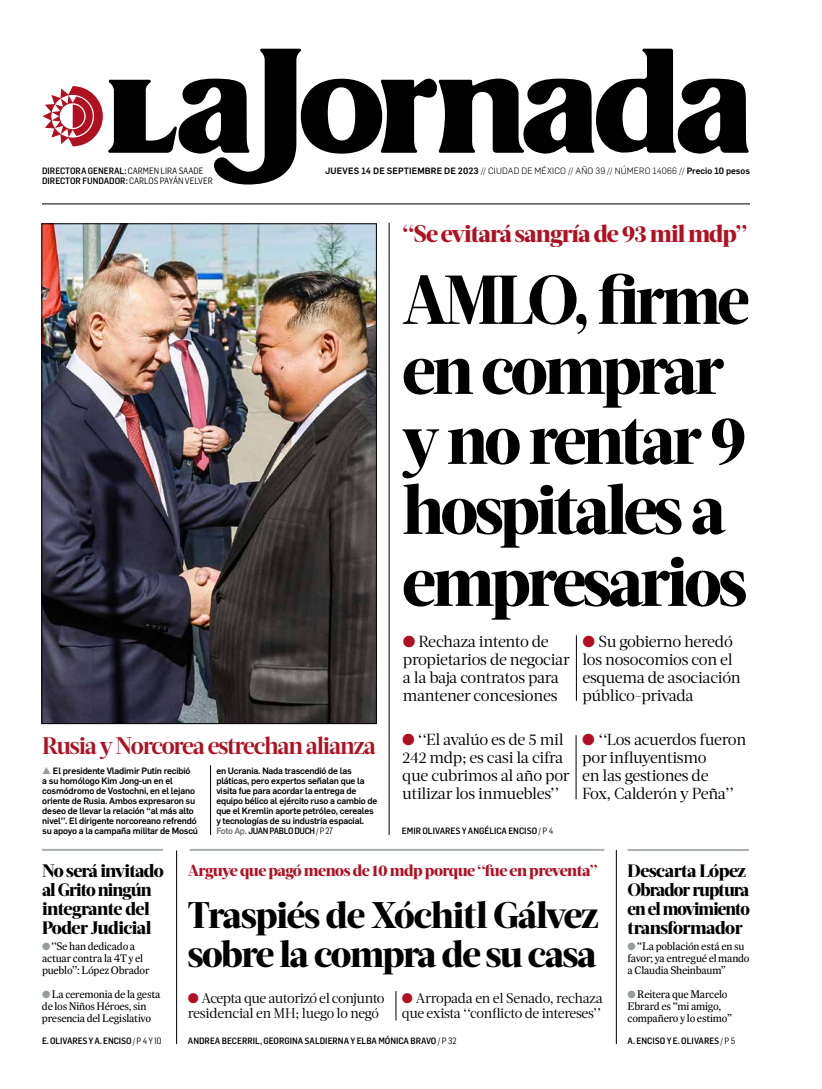
<style>
.page{position:relative;width:822px;height:1089px;background:#fff}
.page>*{position:absolute;margin:0;border:0;box-sizing:border-box;transform-origin:0 0}
.t1{font:800 69px/70.5px "Acta Headline";letter-spacing:-.05em;color:#000;scale:.93 1}
.t2{font:800 37px/39px "Acta Headline";letter-spacing:-.04em;color:#000}
.t3{font:800 24px "Acta Headline";letter-spacing:-.04em;color:#af1122}
.t4{font:700 24px "Acta Headline";letter-spacing:-.055em;color:#af1122}
.t5{font:800 18px/19px "Acta Headline";letter-spacing:-.04em;color:#000}
.t6{font:16px/18px "Acta Deck";letter-spacing:-.02em;color:#000}
.t7{font:800 16px "Acta Headline";letter-spacing:-.03em;color:#af1122}
.t8{font:14px/15px "Acta Deck";letter-spacing:-.025em;color:#000}
.t9{font:11px/12px "Expresso Tx";letter-spacing:-.02em;color:#000}
.t10{font:500 9px/10px "Flama";letter-spacing:-.02em;color:#000}
.t11{font:500 9px "Flama Semicond";color:#000}
.t12{font:500 9px "Flama";letter-spacing:.01em;color:#000}
.t13{font:500 9px "Flama Semicond";letter-spacing:-.035em;color:#000}
.s1{font-weight:400}
.s2{font-weight:300}
.s3{color:#959c9d}
.s4{font-family:"Flama";color:#6d7373}
.s5{color:#af1122}
</style>
<div class="page">
<svg style="left:43px;top:49px;width:706px;height:136px"></svg>
<hr style="left:42px;top:204px;width:708px;height:1px;background:#000">
<hr style="left:576px;top:635px;width:1px;height:66px;background:#000">
<hr style="left:576px;top:735px;width:1px;height:64px;background:#000">
<hr style="left:389px;top:223px;width:1px;height:612px;background:#000">
<hr style="left:42px;top:849px;width:121px;height:2px;background:#a9afb0">
<hr style="left:176px;top:850px;width:1px;height:194px;background:#000">
<hr style="left:616px;top:850px;width:1px;height:194px;background:#000">
<hr style="left:628px;top:849px;width:121px;height:2px;background:#a9afb0">
<hr style="left:190px;top:849px;width:414px;height:2px;background:#a9afb0">
<svg style="left:396px;top:991px;width:1px;height:29px"></svg>
<hr style="left:210px;top:765px;width:1px;height:70px;background:#000">
<img style="left:44px;top:226px;width:331px;height:496px">
<p class="t11" style="left:42px;top:165px;width:163px">DIRECTORA GENERAL: <span class="s1">CARMEN LIRA SAADE</span></p>
<p class="t12" style="left:325px;top:164px;width:426px">jueves 14 de septiembre de 2023 <span class="s2">// CIUDAD DE MÉXICO // AÑO 39 // NÚM ERO 14066 //</span> Precio 10 pesos</p>
<p class="t11" style="left:42px;top:175px;width:172px">DIRECTOR FUNDADOR: <span class="s1">CARLOS PAYÁN VELVER</span></p>
<h3 class="t3" style="left:402px;top:219px;width:347px">‘‘Se evitará sangría de 93 mil mdp’’</h3>
<h1 class="t1" style="left:402px;top:265px;width:375px">AMLO, firme en comprar y no rentar 9 hospitales a empresarios</h1>
<h3 class="t4" style="left:42px;top:731px;width:335px">Rusia y Norcorea estrechan alianza</h3>
<p class="t10" style="left:42px;top:765px;width:157px"><span class="s3">▲</span> El presidente Vladimir Putin recibió<br>a su homólogo Kim Jong-un en el cosmódromo de Vostochni, en el lejano oriente de Rusia. Ambos expresaron su deseo de llevar la relación ‘‘al más alto nivel’’. El dirigente norcoreano refrendó su apoyo a la campaña militar de Moscú</p>
<p class="t10" style="left:216px;top:765px;width:163px">en Ucrania. Nada trascendió de las pláticas, pero expertos señalan que la visita fue para acordar la entrega de equipo bélico al ejército ruso a cambio de que el Kremlin aporte petróleo, cereales y tecnologías de su industria espacial.</p>
<p class="t13" style="left:216px;top:825px;width:119px"><span class="s4">Foto Ap.</span> JUAN PABLO DUCH <span class="s1">/ P 27</span></p>
<h3 class="t6" style="left:403px;top:632px;width:169px"><span class="s5">●</span> Rechaza intento de propietarios de negociar a la baja contratos para mantener concesiones</h3>
<h3 class="t6" style="left:582px;top:632px;width:160px"><span class="s5">●</span> Su gobierno heredó los nosocomios con el esquema de asociación público-privada</h3>
<h3 class="t6" style="left:402px;top:731px;width:169px"><span class="s5">●</span> ‘‘El avalúo es de 5 mil<br>242 mdp; es casi la cifra que cubrimos al año por utilizar los inmuebles’’</h3>
<h3 class="t6" style="left:582px;top:731px;width:166px"><span class="s5">●</span> ‘‘Los acuerdos fueron por influyentismo<br>en las gestiones de<br>Fox, Calderón y Peña’’</h3>
<p class="t11" style="left:402px;top:825px;width:153px">EMIR OLIVARES Y ANGÉLICA ENCISO <span class="s1">/ P 4</span></p>
<h3 class="t5" style="left:42px;top:862px;width:123px">No será invitado al Grito ningún integrante del<br>Poder Judicial</h3>
<p class="t9" style="left:42px;top:940px;width:109px"><span class="s3">●</span> ‘‘Se han dedicado a actuar contra la 4T y el pueblo’’: López Obrador</p>
<p class="t9" style="left:42px;top:988px;width:120px"><span class="s3">●</span> La ceremonia de la gesta de los Niños Héroes, sin presencia del Legislativo</p>
<p class="t11" style="left:42px;top:1035px;width:121px">E. OLIVARES Y A. ENCISO <span class="s1">/ P 4 Y 10</span></p>
<h3 class="t7" style="left:188px;top:860px;width:412px">Arguye que pagó menos de 10 mdp porque ‘‘fue en preventa’’</h3>
<h2 class="t2" style="left:188px;top:895px;width:413px">Traspiés de Xóchitl Gálvez sobre la compra de su casa</h2>
<h3 class="t8" style="left:188px;top:990px;width:198px"><span class="s5">●</span> Acepta que autorizó el conjunto residencial en MH; luego lo negó</h3>
<h3 class="t8" style="left:402px;top:990px;width:203px"><span class="s5">●</span> Arropada en el Senado, rechaza que exista ‘‘conflicto de intereses’’</h3>
<p class="t11" style="left:188px;top:1035px;width:270px">ANDREA BECERRIL, GEORGINA SALDIERNA Y ELBA MÓNICA BRAVO <span class="s1">/ P 32</span></p>
<h3 class="t5" style="left:628px;top:862px;width:124px">Descarta López<br>Obrador ruptura en el movimiento transformador</h3>
<p class="t9" style="left:628px;top:940px;width:124px"><span class="s3">●</span> ‘‘La población está en su favor; ya entregué el mando a Claudia Sheinbaum’’</p>
<p class="t9" style="left:628px;top:988px;width:106px"><span class="s3">●</span> Reitera que Marcelo<br>Ebrard es ‘‘mi amigo, compañero y lo estimo’’</p>
<p class="t11" style="left:628px;top:1035px;width:109px">A. ENCISO Y E. OLIVARES <span class="s1">/ P 5</span></p>
</div>
